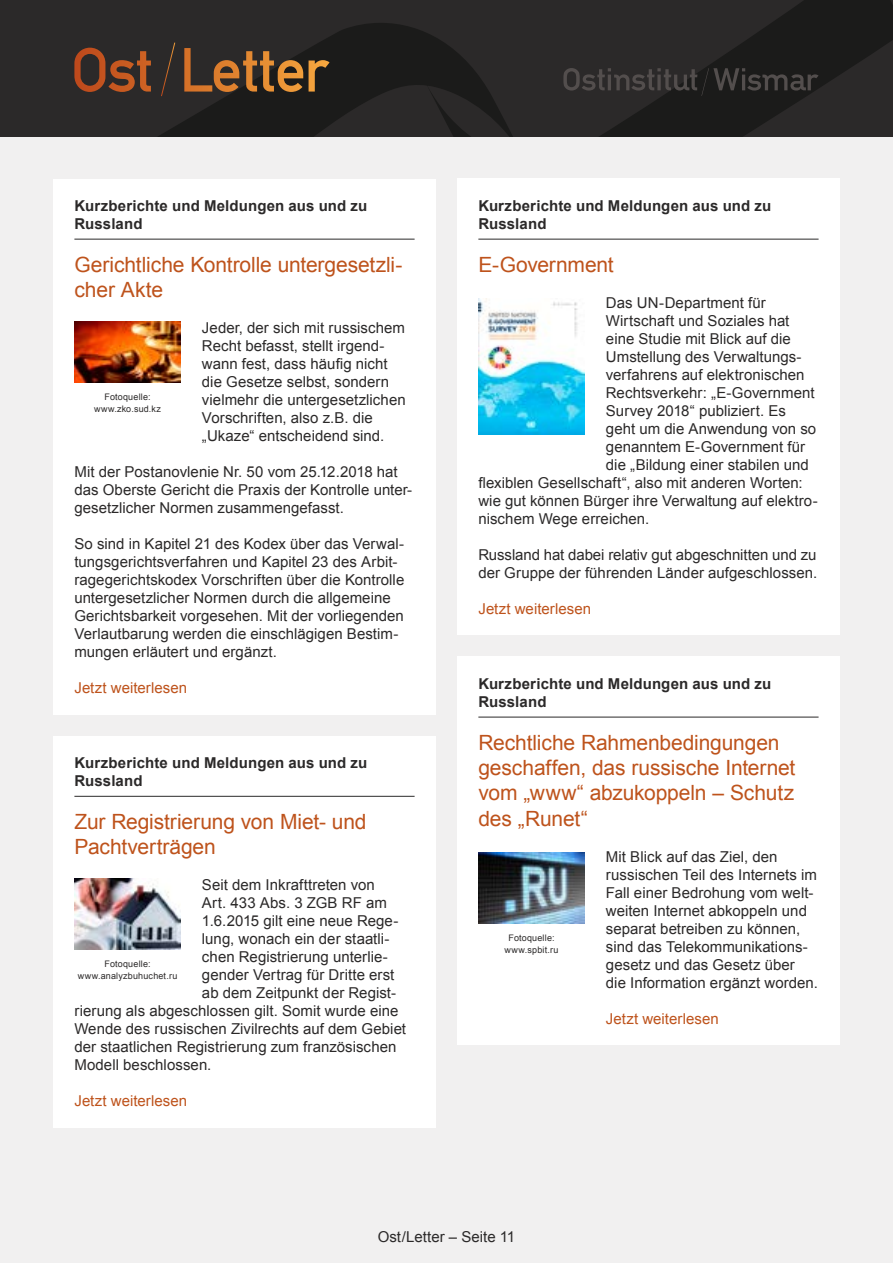
<style>
.page{position:relative;width:893px;height:1263px;background:#f1f0f0}
.page>*{position:absolute;margin:0;border:0;box-sizing:border-box;transform-origin:0 0}
.t1{font:21px/25.2px "Arial";letter-spacing:-.005em;color:#be531c}
.t2{font:15px/18px "Arial";letter-spacing:.005em;color:#2b2929}
.t3{font:700 15px/18px "Arial";letter-spacing:.01em;color:#2b2929}
.t4{font:15px "Arial";letter-spacing:.005em;color:#be531c}
.t5{font:9px/12px "Arial";letter-spacing:.02em;color:#2b2929;text-align:center}
</style>
<div class="page">
<svg style="left:0;top:0;width:893px;height:136px;fill:#2b2929"></svg>
<svg style="left:74px;top:43px;width:256px;height:53px"></svg>
<svg style="left:563px;top:68px;width:256px;height:28px"></svg>
<div style="left:53px;top:179px;width:383px;height:535px;background:#fff"></div>
<hr style="left:74px;top:239px;width:341px;height:1px;background:#2b2929">
<img style="left:74px;top:322px;width:107px;height:60px">
<div style="left:53px;top:736px;width:383px;height:392px;background:#fff"></div>
<hr style="left:74px;top:796px;width:341px;height:1px;background:#2b2929">
<img style="left:74px;top:879px;width:107px;height:70px">
<div style="left:457px;top:179px;width:383px;height:456px;background:#fff"></div>
<hr style="left:478px;top:239px;width:341px;height:1px;background:#2b2929">
<img style="left:478px;top:298px;width:107px;height:137px">
<div style="left:457px;top:656px;width:383px;height:389px;background:#fff"></div>
<hr style="left:478px;top:717px;width:341px;height:1px;background:#2b2929">
<img style="left:478px;top:853px;width:107px;height:71px">
<p class="t3" style="left:74px;top:197px;width:294px">Kurzberichte und Meldungen aus und zu<br>Russland</p>
<h1 class="t1" style="left:74px;top:252px;width:329px">Gerichtliche Kontrolle untergesetzli&shy;cher Akte</h1>
<p class="t2" style="left:202px;top:319px;width:205px">Jeder, der sich mit russischem<br>Recht befasst, stellt irgend&shy;wann fest, dass häufig nicht die Gesetze selbst, sondern vielmehr die untergesetzlichen<br>Vorschriften, also z.B. die „Ukaze“ entscheidend sind.</p>
<p class="t2" style="left:74px;top:463px;width:339px">Mit der Postanovlenie Nr. 50 vom 25.12.2018 hat das Oberste Gericht die Praxis der Kontrolle unter&shy;gesetzlicher Normen zusammengefasst.</p>
<p class="t2" style="left:74px;top:535px;width:331px">So sind in Kapitel 21 des Kodex über das Verwal&shy;tungsgerichtsverfahren und Kapitel 23 des Arbit&shy;ragegerichtskodex Vorschriften über die Kontrolle untergesetzlicher Normen durch die allgemeine Gerichtsbarkeit vorgesehen. Mit der vorliegenden Verlautbarung werden die einschlägigen Bestim&shy;mungen erläutert und ergänzt.</p>
<p class="t4" style="left:74px;top:678px;width:114px">Jetzt weiterlesen</p>
<p class="t5" style="left:94px;top:391px;width:68px">Fotoquelle: www.zko.sud.kz</p>
<p class="t3" style="left:74px;top:754px;width:294px">Kurzberichte und Meldungen aus und zu<br>Russland</p>
<h1 class="t1" style="left:74px;top:809px;width:294px">Zur Registrierung von Miet- und<br>Pachtverträgen</h1>
<p class="t2" style="left:202px;top:876px;width:174px">Seit dem Inkrafttreten von</p>
<p class="t2" style="left:202px;top:894px;width:186px">Art. 433 Abs. 3 ZGB RF am</p>
<p class="t2" style="left:202px;top:912px;width:198px">1.6.2015 gilt eine neue Rege-</p>
<p class="t2" style="left:202px;top:930px;width:189px">lung, wonach ein der staatli-</p>
<p class="t2" style="left:202px;top:948px;width:187px">chen Registrierung unterlie-</p>
<p class="t2" style="left:202px;top:966px;width:194px">gender Vertrag für Dritte erst</p>
<p class="t2" style="left:202px;top:984px;width:196px">ab dem Zeitpunkt der Regist-</p>
<p class="t2" style="left:74px;top:1002px;width:326px">rierung als abgeschlossen gilt. Somit wurde eine</p>
<p class="t2" style="left:74px;top:1020px;width:333px">Wende des russischen Zivilrechts auf dem Gebiet</p>
<p class="t2" style="left:74px;top:1038px;width:323px">der staatlichen Registrierung zum französischen</p>
<p class="t2" style="left:74px;top:1056px;width:138px">Modell beschlossen.</p>
<p class="t4" style="left:74px;top:1091px;width:114px">Jetzt weiterlesen</p>
<p class="t5" style="left:78px;top:958px;width:101px">Fotoquelle: www.analyzbuhuchet.ru</p>
<p class="t3" style="left:478px;top:197px;width:294px">Kurzberichte und Meldungen aus und zu<br>Russland</p>
<h1 class="t1" style="left:478px;top:252px;width:137px">E-Government</h1>
<p class="t2" style="left:606px;top:294px;width:161px">Das UN-Department für</p>
<p class="t2" style="left:606px;top:312px;width:185px">Wirtschaft und Soziales hat</p>
<p class="t2" style="left:606px;top:330px;width:186px">eine Studie mit Blick auf die</p>
<p class="t2" style="left:606px;top:348px;width:197px">Umstellung des Verwaltungs-</p>
<p class="t2" style="left:606px;top:366px;width:200px">verfahrens auf elektronischen</p>
<p class="t2" style="left:606px;top:384px;width:210px">Rechtsverkehr: „E-Government</p>
<p class="t2" style="left:606px;top:402px;width:181px">Survey 2018“ publiziert. Es</p>
<p class="t2" style="left:606px;top:420px;width:212px">geht um die Anwendung von so</p>
<p class="t2" style="left:606px;top:438px;width:201px">genanntem E-Government für</p>
<p class="t2" style="left:606px;top:456px;width:205px">die „Bildung einer stabilen und</p>
<p class="t2" style="left:478px;top:474px;width:326px">flexiblen Gesellschaft“, also mit anderen Worten:</p>
<p class="t2" style="left:478px;top:492px;width:341px">wie gut können Bürger ihre Verwaltung auf elektro-</p>
<p class="t2" style="left:478px;top:510px;width:172px">nischem Wege erreichen.</p>
<p class="t2" style="left:478px;top:546px;width:340px">Russland hat dabei relativ gut abgeschnitten und zu der Gruppe der führenden Länder aufgeschlossen.</p>
<p class="t4" style="left:478px;top:599px;width:114px">Jetzt weiterlesen</p>
<p class="t3" style="left:478px;top:675px;width:294px">Kurzberichte und Meldungen aus und zu<br>Russland</p>
<h1 class="t1" style="left:478px;top:730px;width:319px">Rechtliche Rahmenbedingungen geschaffen, das russische Internet vom „www“ abzukoppeln – Schutz des „Runet“</h1>
<p class="t2" style="left:606px;top:847px;width:214px">Mit Blick auf das Ziel, den russischen Teil des Internets im<br>Fall einer Bedrohung vom welt&shy;weiten Internet abkoppeln und separat betreiben zu können, sind das Telekommunikations&shy;gesetz und das Gesetz über die Information ergänzt worden.</p>
<p class="t4" style="left:606px;top:1008px;width:114px">Jetzt weiterlesen</p>
<p class="t5" style="left:505px;top:932px;width:55px">Fotoquelle: www.spbit.ru</p>
<p class="t2" style="left:378px;top:1227px;width:139px">Ost/Letter – Seite 11</p>
</div>
